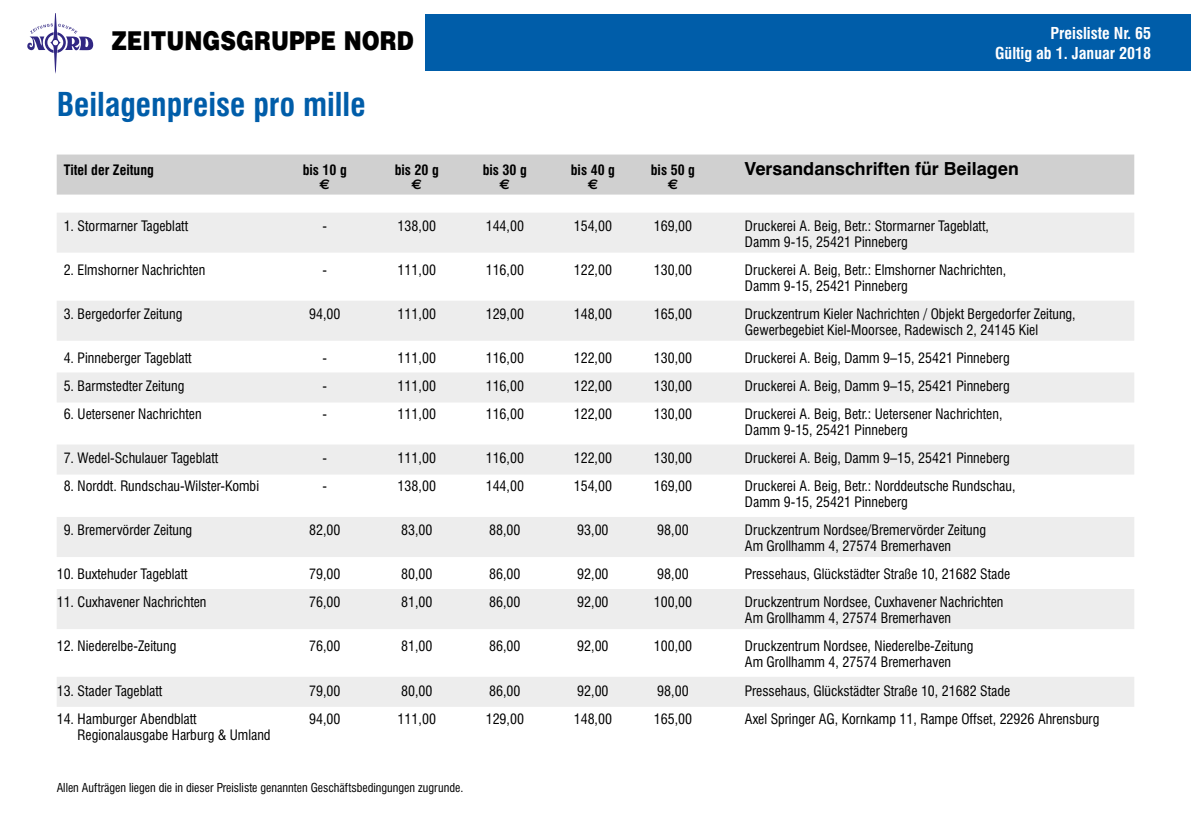
<style>
.page{position:relative;width:1191px;height:840px;background:#fff}
.page>*{position:absolute;margin:0;border:0;box-sizing:border-box;transform-origin:0 0}
.t1{font:700 condensed 32px "Swiss 721 BT";color:#005da9}
.t2{font:26px "Helvetica Black OV WMFKBC";color:#000;scale:.83 1}
.t3{font:700 18px "Swiss 721 BT";color:#000}
.t4{font:700 condensed 16px/20px "Swiss 721 BT";color:#fff;text-align:right}
.t5{font:condensed 14px/16px "Swiss 721 BT";color:#000}
.t6{font:700 condensed 14px "Swiss 721 BT";color:#000}
.t7{font:700 14px "Euro Sans";color:#000}
.t8{font:condensed 12px "Swiss 721 BT";color:#000}
</style>
<div class="page">
<svg style="left:27px;top:14px;width:66px;height:60px"></svg>
<div style="left:425px;top:14px;width:766px;height:57px;background:#005da9"></div>
<div style="left:57px;top:154px;width:1077px;height:40px;background:#d0d0d0"></div>
<div style="left:57px;top:212px;width:1077px;height:40px;background:#ededed"></div>
<div style="left:57px;top:300px;width:1077px;height:40px;background:#ededed"></div>
<div style="left:57px;top:372px;width:1077px;height:30px;background:#ededed"></div>
<div style="left:57px;top:444px;width:1077px;height:30px;background:#ededed"></div>
<div style="left:57px;top:516px;width:1077px;height:40px;background:#ededed"></div>
<div style="left:57px;top:588px;width:1077px;height:40px;background:#ededed"></div>
<div style="left:57px;top:676px;width:1077px;height:30px;background:#ededed"></div>
<h2 class="t2" style="left:111px;top:24px;width:365px">ZEITUNGSGRUPPE NORD</h2>
<p class="t4" style="left:995px;top:23px;width:158px">Preisliste Nr. 65<br>Gültig ab 1. Januar 2018</p>
<h1 class="t1" style="left:57px;top:86px;width:310px">Beilagenpreise pro mille</h1>
<p class="t6" style="left:64px;top:161px;width:92px">Titel der Zeitung</p>
<p class="t6" style="left:303px;top:161px;width:46px">bis 10 g</p>
<p class="t6" style="left:395px;top:161px;width:46px">bis 20 g</p>
<p class="t6" style="left:483px;top:161px;width:46px">bis 30 g</p>
<p class="t6" style="left:571px;top:161px;width:46px">bis 40 g</p>
<p class="t6" style="left:651px;top:161px;width:46px">bis 50 g</p>
<p class="t3" style="left:745px;top:157px;width:275px">Versandanschriften für Beilagen</p>
<p class="t7" style="left:319px;top:176px;width:12px">€</p>
<p class="t7" style="left:411px;top:176px;width:12px">€</p>
<p class="t7" style="left:499px;top:176px;width:12px">€</p>
<p class="t7" style="left:587px;top:176px;width:12px">€</p>
<p class="t7" style="left:667px;top:176px;width:12px">€</p>
<p class="t5" style="left:64px;top:218px;width:126px">1. Stormarner Tageblatt</p>
<p class="t5" style="left:322px;top:218px;width:6px">-</p>
<p class="t5" style="left:398px;top:218px;width:40px">138,00</p>
<p class="t5" style="left:486px;top:218px;width:40px">144,00</p>
<p class="t5" style="left:574px;top:218px;width:40px">154,00</p>
<p class="t5" style="left:654px;top:218px;width:40px">169,00</p>
<p class="t5" style="left:745px;top:218px;width:245px">Druckerei A. Beig, Betr.: Stormarner Tageblatt,<br>Damm 9-15, 25421 Pinneberg</p>
<p class="t5" style="left:64px;top:262px;width:143px">2. Elmshorner Nachrichten</p>
<p class="t5" style="left:322px;top:262px;width:6px">-</p>
<p class="t5" style="left:398px;top:262px;width:40px">111,00</p>
<p class="t5" style="left:486px;top:262px;width:40px">116,00</p>
<p class="t5" style="left:574px;top:262px;width:40px">122,00</p>
<p class="t5" style="left:654px;top:262px;width:40px">130,00</p>
<p class="t5" style="left:745px;top:262px;width:263px">Druckerei A. Beig, Betr.: Elmshorner Nachrichten,<br>Damm 9-15, 25421 Pinneberg</p>
<p class="t5" style="left:64px;top:306px;width:120px">3. Bergedorfer Zeitung</p>
<p class="t5" style="left:309px;top:306px;width:33px">94,00</p>
<p class="t5" style="left:398px;top:306px;width:40px">111,00</p>
<p class="t5" style="left:486px;top:306px;width:40px">129,00</p>
<p class="t5" style="left:574px;top:306px;width:40px">148,00</p>
<p class="t5" style="left:654px;top:306px;width:40px">165,00</p>
<p class="t5" style="left:745px;top:306px;width:332px">Druckzentrum Kieler Nachrichten / Objekt Bergedorfer Zeitung,<br>Gewerbegebiet Kiel-Moorsee, Radewisch 2, 24145 Kiel</p>
<p class="t5" style="left:64px;top:350px;width:129px">4. Pinneberger Tageblatt</p>
<p class="t5" style="left:322px;top:350px;width:6px">-</p>
<p class="t5" style="left:398px;top:350px;width:40px">111,00</p>
<p class="t5" style="left:486px;top:350px;width:40px">116,00</p>
<p class="t5" style="left:574px;top:350px;width:40px">122,00</p>
<p class="t5" style="left:654px;top:350px;width:40px">130,00</p>
<p class="t5" style="left:745px;top:350px;width:266px">Druckerei A. Beig, Damm 9–15, 25421 Pinneberg</p>
<p class="t5" style="left:64px;top:378px;width:122px">5. Barmstedter Zeitung</p>
<p class="t5" style="left:322px;top:378px;width:6px">-</p>
<p class="t5" style="left:398px;top:378px;width:40px">111,00</p>
<p class="t5" style="left:486px;top:378px;width:40px">116,00</p>
<p class="t5" style="left:574px;top:378px;width:40px">122,00</p>
<p class="t5" style="left:654px;top:378px;width:40px">130,00</p>
<p class="t5" style="left:745px;top:378px;width:266px">Druckerei A. Beig, Damm 9–15, 25421 Pinneberg</p>
<p class="t5" style="left:64px;top:406px;width:139px">6. Uetersener Nachrichten</p>
<p class="t5" style="left:322px;top:406px;width:6px">-</p>
<p class="t5" style="left:398px;top:406px;width:40px">111,00</p>
<p class="t5" style="left:486px;top:406px;width:40px">116,00</p>
<p class="t5" style="left:574px;top:406px;width:40px">122,00</p>
<p class="t5" style="left:654px;top:406px;width:40px">130,00</p>
<p class="t5" style="left:745px;top:406px;width:259px">Druckerei A. Beig, Betr.: Uetersener Nachrichten,<br>Damm 9-15, 25421 Pinneberg</p>
<p class="t5" style="left:64px;top:450px;width:156px">7. Wedel-Schulauer Tageblatt</p>
<p class="t5" style="left:322px;top:450px;width:6px">-</p>
<p class="t5" style="left:398px;top:450px;width:40px">111,00</p>
<p class="t5" style="left:486px;top:450px;width:40px">116,00</p>
<p class="t5" style="left:574px;top:450px;width:40px">122,00</p>
<p class="t5" style="left:654px;top:450px;width:40px">130,00</p>
<p class="t5" style="left:745px;top:450px;width:266px">Druckerei A. Beig, Damm 9–15, 25421 Pinneberg</p>
<p class="t5" style="left:64px;top:478px;width:197px">8. Norddt. Rundschau-Wilster-Kombi</p>
<p class="t5" style="left:322px;top:478px;width:6px">-</p>
<p class="t5" style="left:398px;top:478px;width:40px">138,00</p>
<p class="t5" style="left:486px;top:478px;width:40px">144,00</p>
<p class="t5" style="left:574px;top:478px;width:40px">154,00</p>
<p class="t5" style="left:654px;top:478px;width:40px">169,00</p>
<p class="t5" style="left:745px;top:478px;width:272px">Druckerei A. Beig, Betr.: Norddeutsche Rundschau,<br>Damm 9-15, 25421 Pinneberg</p>
<p class="t5" style="left:64px;top:522px;width:130px">9. Bremervörder Zeitung</p>
<p class="t5" style="left:309px;top:522px;width:33px">82,00</p>
<p class="t5" style="left:401px;top:522px;width:33px">83,00</p>
<p class="t5" style="left:489px;top:522px;width:33px">88,00</p>
<p class="t5" style="left:577px;top:522px;width:33px">93,00</p>
<p class="t5" style="left:657px;top:522px;width:33px">98,00</p>
<p class="t5" style="left:745px;top:522px;width:243px">Druckzentrum Nordsee/Bremervörder Zeitung<br>Am Grollhamm 4, 27574 Bremerhaven</p>
<p class="t5" style="left:57px;top:566px;width:133px">10. Buxtehuder Tageblatt</p>
<p class="t5" style="left:309px;top:566px;width:33px">79,00</p>
<p class="t5" style="left:401px;top:566px;width:33px">80,00</p>
<p class="t5" style="left:489px;top:566px;width:33px">86,00</p>
<p class="t5" style="left:577px;top:566px;width:33px">92,00</p>
<p class="t5" style="left:657px;top:566px;width:33px">98,00</p>
<p class="t5" style="left:745px;top:566px;width:267px">Pressehaus, Glückstädter Straße 10, 21682 Stade</p>
<p class="t5" style="left:57px;top:594px;width:151px">11. Cuxhavener Nachrichten</p>
<p class="t5" style="left:309px;top:594px;width:33px">76,00</p>
<p class="t5" style="left:401px;top:594px;width:33px">81,00</p>
<p class="t5" style="left:489px;top:594px;width:33px">86,00</p>
<p class="t5" style="left:577px;top:594px;width:33px">92,00</p>
<p class="t5" style="left:654px;top:594px;width:40px">100,00</p>
<p class="t5" style="left:745px;top:594px;width:260px">Druckzentrum Nordsee, Cuxhavener Nachrichten<br>Am Grollhamm 4, 27574 Bremerhaven</p>
<p class="t5" style="left:57px;top:638px;width:121px">12. Niederelbe-Zeitung</p>
<p class="t5" style="left:309px;top:638px;width:33px">76,00</p>
<p class="t5" style="left:401px;top:638px;width:33px">81,00</p>
<p class="t5" style="left:489px;top:638px;width:33px">86,00</p>
<p class="t5" style="left:577px;top:638px;width:33px">92,00</p>
<p class="t5" style="left:654px;top:638px;width:40px">100,00</p>
<p class="t5" style="left:745px;top:638px;width:230px">Druckzentrum Nordsee, Niederelbe-Zeitung<br>Am Grollhamm 4, 27574 Bremerhaven</p>
<p class="t5" style="left:57px;top:682px;width:107px">13. Stader Tageblatt</p>
<p class="t5" style="left:309px;top:682px;width:33px">79,00</p>
<p class="t5" style="left:401px;top:682px;width:33px">80,00</p>
<p class="t5" style="left:489px;top:682px;width:33px">86,00</p>
<p class="t5" style="left:577px;top:682px;width:33px">92,00</p>
<p class="t5" style="left:657px;top:682px;width:33px">98,00</p>
<p class="t5" style="left:745px;top:682px;width:267px">Pressehaus, Glückstädter Straße 10, 21682 Stade</p>
<p class="t5" style="left:57px;top:710px;width:141px">14. Hamburger Abendblatt</p>
<p class="t5" style="left:309px;top:710px;width:33px">94,00</p>
<p class="t5" style="left:398px;top:710px;width:40px">111,00</p>
<p class="t5" style="left:486px;top:710px;width:40px">129,00</p>
<p class="t5" style="left:574px;top:710px;width:40px">148,00</p>
<p class="t5" style="left:654px;top:710px;width:40px">165,00</p>
<p class="t5" style="left:745px;top:710px;width:356px">Axel Springer AG, Kornkamp 11, Rampe Offset, 22926 Ahrensburg</p>
<p class="t5" style="left:78px;top:726px;width:194px">Regionalausgabe Harburg &amp; Umland</p>
<p class="t8" style="left:57px;top:779px;width:408px">Allen Aufträgen liegen die in dieser Preisliste genannten Geschäftsbedingungen zugrunde.</p>
</div>
